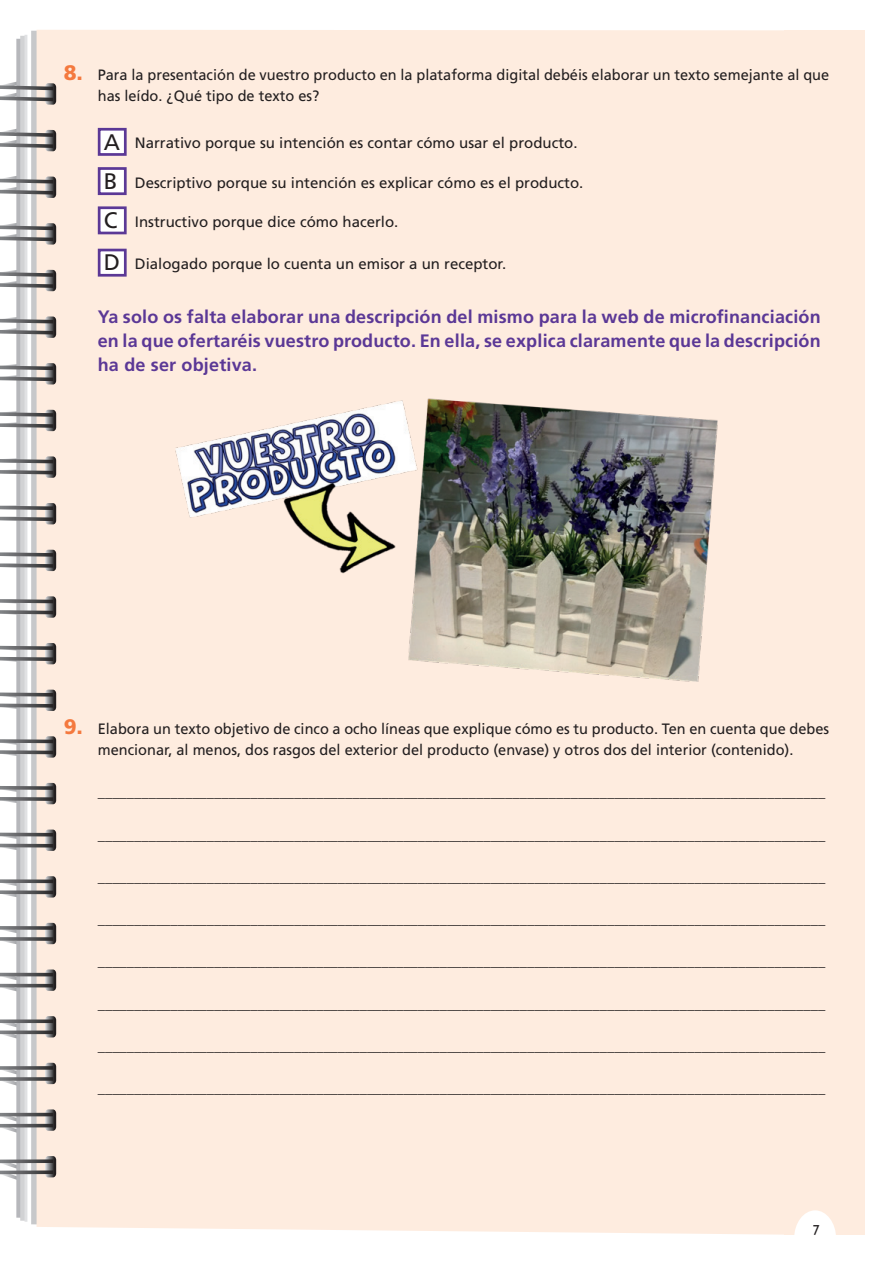
<style>
.page{position:relative;width:893px;height:1263px;background:#fff}
.page>*{position:absolute;margin:0;border:0;box-sizing:border-box;transform-origin:0 0}
.t1{font:700 18px/24px "Frutiger LT Std";letter-spacing:.01em;color:#5b3896;text-align:justify}
.t2{font:15px/21px "Frutiger LT Std";color:#231f20}
.t3{font:14.55px "Gill Sans Std";color:#231f20;scale:.93 1}
.s1{font-weight:900;font-size:21px;color:#f4793e}
.s2{font-size:22.5px}
</style>
<div class="page">
<div style="left:784px;top:30px;width:81px;height:1205px;background:#feecdf"></div>
<div style="left:37px;top:30px;width:747px;height:1205px;background:#feecdf"></div>
<svg style="left:5px;top:783px;width:51px;height:25px"></svg>
<svg style="left:0;top:969px;width:56px;height:31px"></svg>
<svg style="left:0;top:1016px;width:56px;height:32px"></svg>
<svg style="left:3px;top:1063px;width:53px;height:33px"></svg>
<svg style="left:0;top:1109px;width:56px;height:35px"></svg>
<svg style="left:0;top:1156px;width:56px;height:36px"></svg>
<svg style="left:0;top:73px;width:56px;height:32px"></svg>
<svg style="left:0;top:121px;width:56px;height:30px"></svg>
<svg style="left:0;top:169px;width:56px;height:29px"></svg>
<svg style="left:0;top:217px;width:56px;height:28px"></svg>
<svg style="left:0;top:265px;width:56px;height:26px"></svg>
<svg style="left:0;top:313px;width:56px;height:25px"></svg>
<svg style="left:0;top:361px;width:56px;height:24px"></svg>
<svg style="left:0;top:409px;width:56px;height:22px"></svg>
<svg style="left:0;top:456px;width:56px;height:22px"></svg>
<svg style="left:0;top:503px;width:56px;height:21px"></svg>
<svg style="left:0;top:550px;width:56px;height:21px"></svg>
<svg style="left:0;top:596px;width:56px;height:22px"></svg>
<svg style="left:0;top:643px;width:56px;height:21px"></svg>
<svg style="left:0;top:690px;width:56px;height:22px"></svg>
<svg style="left:0;top:736px;width:56px;height:24px"></svg>
<svg style="left:0;top:786px;width:53px;height:4px"></svg>
<svg style="left:0;top:797px;width:53px;height:4px"></svg>
<svg style="left:0;top:829px;width:56px;height:27px"></svg>
<svg style="left:0;top:844px;width:53px;height:3px"></svg>
<svg style="left:0;top:876px;width:56px;height:28px"></svg>
<svg style="left:0;top:923px;width:56px;height:29px"></svg>
<svg style="left:0;top:973px;width:53px;height:3px"></svg>
<svg style="left:0;top:984px;width:53px;height:3px"></svg>
<svg style="left:0;top:1019px;width:53px;height:4px"></svg>
<svg style="left:0;top:1030px;width:53px;height:4px"></svg>
<svg style="left:0;top:1066px;width:53px;height:4px"></svg>
<svg style="left:0;top:1077px;width:53px;height:4px"></svg>
<svg style="left:0;top:1113px;width:53px;height:3px"></svg>
<svg style="left:0;top:1124px;width:53px;height:3px"></svg>
<svg style="left:0;top:1159px;width:53px;height:4px"></svg>
<svg style="left:0;top:1170px;width:53px;height:4px"></svg>
<svg style="left:794px;top:1210px;width:42px;height:25px"></svg>
<div style="left:98px;top:128px;width:29px;height:28px;background:#fff;border:3px solid #5b3896"></div>
<div style="left:98px;top:167px;width:29px;height:28px;background:#fff;border:3px solid #5b3896"></div>
<div style="left:98px;top:206px;width:29px;height:28px;background:#fff;border:3px solid #5b3896"></div>
<div style="left:98px;top:249px;width:29px;height:28px;background:#fff;border:3px solid #5b3896"></div>
<img style="left:176px;top:398px;width:541px;height:283px">
<p class="t2" style="left:98px;top:64px;width:733px;text-indent:-34px"><span class="s1">8.</span> Para la presentación de vuestro producto en la plataforma digital debéis elaborar un texto semejante al que has leído. ¿Qué tipo de texto es?</p>
<p class="t2" style="left:104px;top:133px;width:475px"><span class="s2">A</span> Narrativo porque su intención es contar cómo usar el producto.</p>
<p class="t2" style="left:104px;top:172px;width:481px"><span class="s2">B</span> Descriptivo porque su intención es explicar cómo es el producto.</p>
<p class="t2" style="left:104px;top:211px;width:296px"><span class="s2">C</span> Instructivo porque dice cómo hacerlo.</p>
<p class="t2" style="left:104px;top:253px;width:404px"><span class="s2">D</span> Dialogado porque lo cuenta un emisor a un receptor.</p>
<p class="t1" style="left:98px;top:305px;width:724px">Ya solo os falta elaborar una descripción del mismo para la web de microfinanciación en la que ofertaréis vuestro producto. En ella, se explica claramente que la descripción ha de ser objetiva.</p>
<p class="t2" style="left:64px;top:718px;width:767px;text-align:center"><span class="s1">9.</span> Elabora un texto objetivo de cinco a ocho líneas que explique cómo es tu producto. Ten en cuenta que debes mencionar, al menos, dos rasgos del exterior del producto (envase) y otros dos del interior (contenido).</p>
<p class="t2" style="left:98px;top:782px;width:729px">____________________________________________________________________________________________________</p>
<p class="t2" style="left:98px;top:824px;width:729px">____________________________________________________________________________________________________</p>
<p class="t2" style="left:98px;top:866px;width:729px">____________________________________________________________________________________________________</p>
<p class="t2" style="left:98px;top:908px;width:729px">____________________________________________________________________________________________________</p>
<p class="t2" style="left:98px;top:951px;width:729px">____________________________________________________________________________________________________</p>
<p class="t2" style="left:98px;top:993px;width:729px">____________________________________________________________________________________________________</p>
<p class="t2" style="left:98px;top:1035px;width:729px">____________________________________________________________________________________________________</p>
<p class="t2" style="left:98px;top:1077px;width:729px">____________________________________________________________________________________________________</p>
<p class="t3" style="left:813px;top:1222px;width:9px">7</p>
</div>
